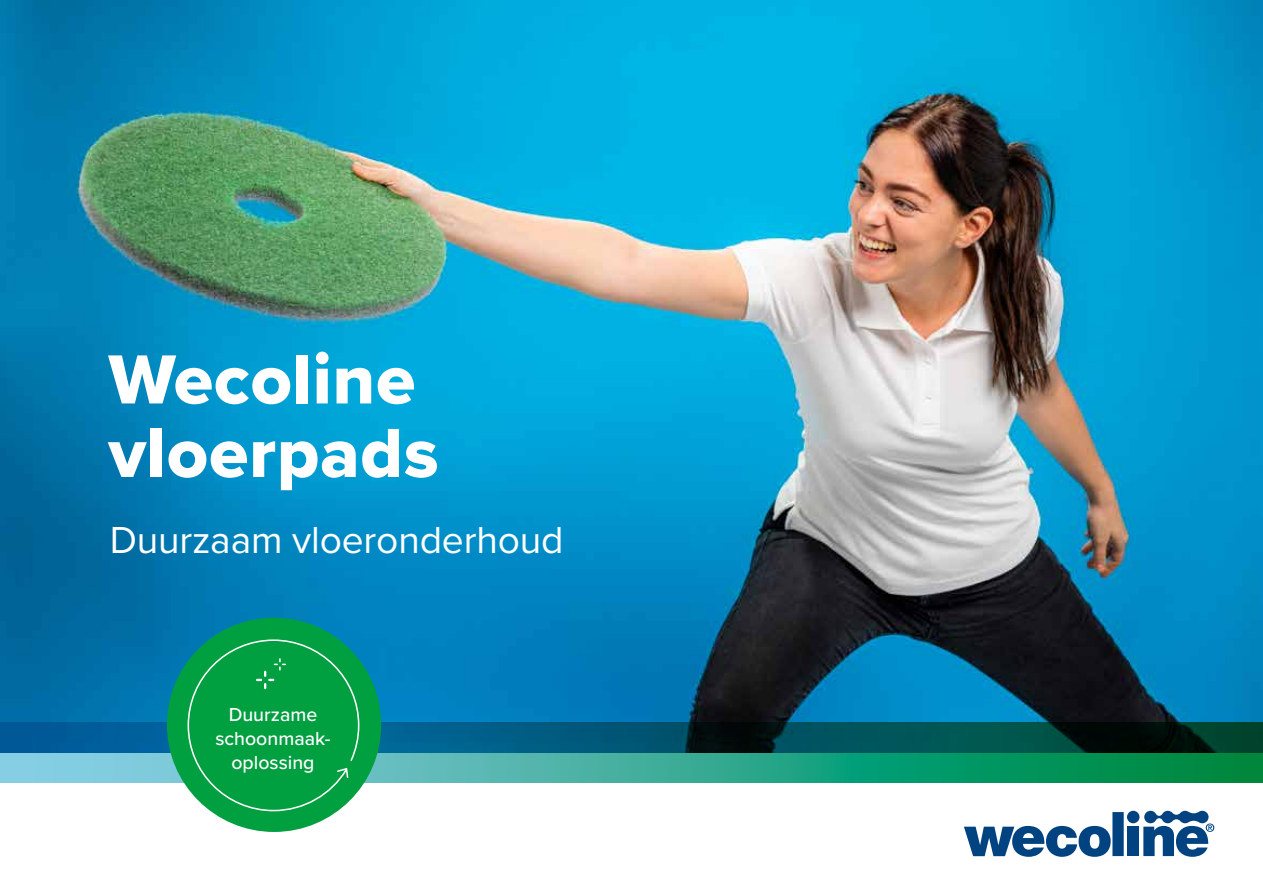
<style>
.page{position:relative;width:1263px;height:893px;background:#fff}
.page>*{position:absolute;margin:0;border:0;box-sizing:border-box;transform-origin:0 0}
.t1{font:72px/73.5px "Proxima Nova Extrabld";letter-spacing:.01em;color:#fff}
.t2{font:39px "Proxima Nova";letter-spacing:-.005em;color:#fff}
.t3{font:500 19.5px/24px "Proxima Nova";color:#fff;text-align:center}
</style>
<div class="page">
<img style="left:0;top:0;width:1263px;height:723px">
<svg style="left:964px;top:811px;width:250px;height:46px"></svg>
<svg style="left:0;top:723px;width:1263px;height:59px;background:#197774"></svg>
<div style="left:167px;top:618px;width:214px;height:214px;background:#009f40;border-radius:50%"></div>
<svg style="left:187px;top:639px;width:173px;height:173px"></svg>
<h1 class="t1" style="left:108px;top:342px;width:332px">Wecoline vloerpads</h1>
<h2 class="t2" style="left:110px;top:511px;width:455px">Duurzaam vloeronderhoud</h2>
<p class="t3" style="left:215px;top:702px;width:117px">Duurzame schoonmaak&shy;oplossing</p>
</div>
